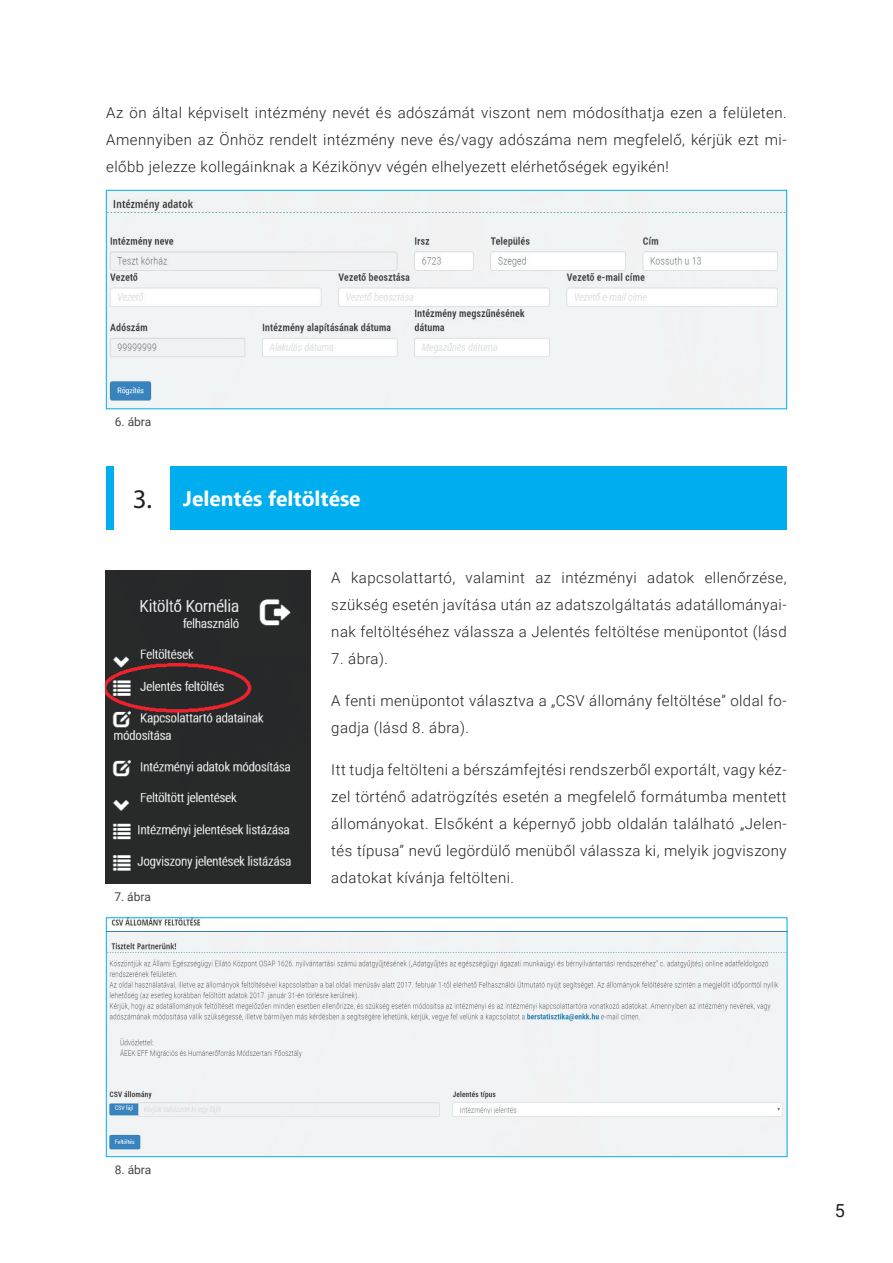
<style>
.page{position:relative;width:893px;height:1263px;background:#fff}
.page>*{position:absolute;margin:0;border:0;box-sizing:border-box;transform-origin:0 0}
.t1{font:700 21px "Ebrima";color:#fff}
.t2{font:18px "Roboto";color:#231f20}
.t3{font:300 15px/27px "Roboto";letter-spacing:.03em;color:#231f20;text-align:justify}
.t4{font:12px "Roboto";color:#434444}
.s1{font-family:"Myriad Pro";font-weight:400;font-size:27px;color:#231f20}
</style>
<div class="page">
<img style="left:108px;top:919px;width:677px;height:236px">
<div style="left:106px;top:917px;width:681px;height:240px;border:1px solid #00aeef"></div>
<img style="left:108px;top:192px;width:677px;height:215px">
<div style="left:106px;top:190px;width:681px;height:219px;border:1px solid #00aeef"></div>
<div style="left:106px;top:467px;width:681px;height:63px;background:#00aeef"></div>
<div style="left:115px;top:454px;width:55px;height:89px;background:#fff"></div>
<img style="left:106px;top:571px;width:204px;height:313px">
<p class="t3" style="left:106px;top:98px;width:682px">Az ön által képviselt intézmény nevét és adószámát viszont nem módosíthatja ezen a felületen.<br>Amennyiben az Önhöz rendelt intézmény neve és/vagy adószáma nem megfelelő, kérjük ezt mi&shy;előbb jelezze kollegáinknak a Kézikönyv végén elhelyezett elérhetőségek egyikén!</p>
<p class="t4" style="left:115px;top:414px;width:38px">6. ábra</p>
<h1 class="t1" style="left:133px;top:482px;width:229px"><span class="s1">3.</span> Jelentés feltöltése</h1>
<p class="t4" style="left:114px;top:888px;width:38px">7. ábra</p>
<p class="t3" style="left:331px;top:563px;width:457px">A kapcsolattartó, valamint az intézményi adatok ellenőrzése, szükség esetén javítása után az adatszolgáltatás adatállományai&shy;nak feltöltéséhez válassza a Jelentés feltöltése menüpontot (lásd</p>
<p class="t3" style="left:331px;top:644px;width:58px">7. ábra).</p>
<p class="t3" style="left:331px;top:686px;width:457px">A fenti menüpontot választva a „CSV állomány feltöltése” oldal fo&shy;gadja (lásd 8. ábra).</p>
<p class="t3" style="left:331px;top:755px;width:457px">Itt tudja feltölteni a bérszámfejtési rendszerből exportált, vagy kéz&shy;zel történő adatrögzítés esetén a megfelelő formátumba mentett állományokat. Elsőként a képernyő jobb oldalán található „Jelen&shy;tés típusa” nevű legördülő menüből válassza ki, melyik jogviszony adatokat kívánja feltölteni.</p>
<p class="t4" style="left:115px;top:1161px;width:38px">8. ábra</p>
<p class="t2" style="left:835px;top:1197px;width:12px">5</p>
</div>
